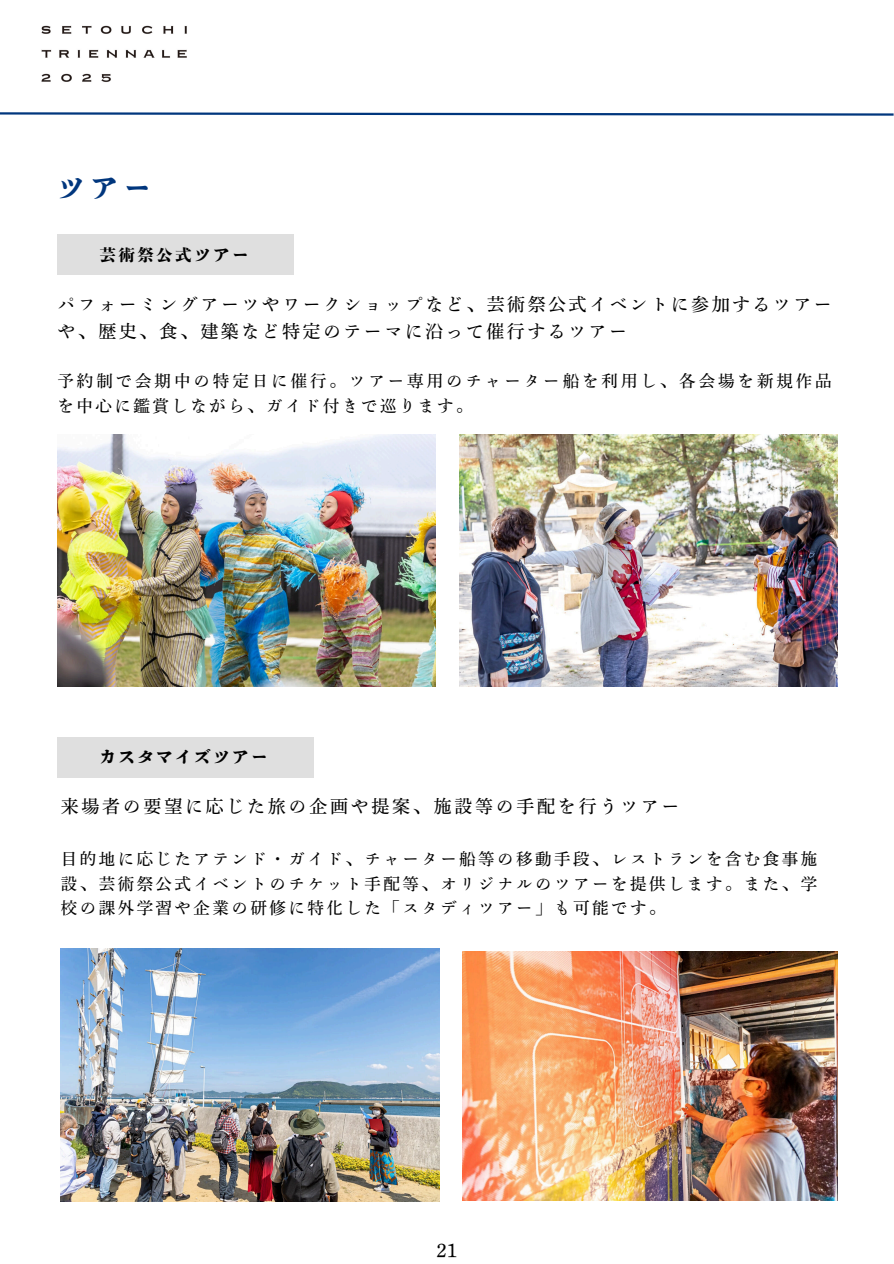
<style>
.page{position:relative;width:894px;height:1264px;background:#fff}
.page>*{position:absolute;margin:0;border:0;box-sizing:border-box;transform-origin:0 0}
.t1{font:800 27px "DMT Shuei 4 go B Std";color:#00367d}
.t2{font:19.5px "DMT Shuei 4 go Std M";color:#000}
.t3{font:18px/27px "DMT Shuei 4 go Std M";letter-spacing:.135em;color:#000}
.t4{font:16.5px/24.8px "DMT Shuei 4 go Std M";letter-spacing:.15em;color:#000;text-align:justify}
.t5{font:16.5px/24.8px "DMT Shuei 4 go Std M";letter-spacing:.175em;color:#000}
.t6{font:800 16.5px "DMT Shuei 4 go B Std";letter-spacing:.15em;color:#000}
</style>
<div class="page">
<svg style="left:0;top:112px;width:893px;height:4px"></svg>
<img style="left:41px;top:25px;width:146px;height:57px">
<div style="left:57px;top:234px;width:236px;height:41px;background:#dfdfdf"></div>
<div style="left:57px;top:737px;width:257px;height:40px;background:#dfdfdf"></div>
<img style="left:57px;top:434px;width:378px;height:252px">
<img style="left:61px;top:948px;width:378px;height:252px">
<img style="left:462px;top:951px;width:375px;height:249px">
<img style="left:459px;top:434px;width:378px;height:252px">
<h1 class="t1" style="left:57px;top:174px;width:95px">ツアー</h1>
<p class="t6" style="left:99px;top:246px;width:151px">芸術祭公式ツアー</p>
<p class="t3" style="left:57px;top:290px;width:775px">パフォーミングアーツやワークショップなど、芸術祭公式イベントに参加するツアーや、歴史、食、建築など特定のテーマに沿って催行するツアー</p>
<p class="t5" style="left:57px;top:368px;width:775px">予約制で会期中の特定日に催行。ツアー専用のチャーター船を利用し、各会場を新規作品を中心に鑑賞しながら、ガイド付きで巡ります。</p>
<p class="t6" style="left:99px;top:748px;width:170px">カスタマイズツアー</p>
<p class="t3" style="left:61px;top:792px;width:620px">来場者の要望に応じた旅の企画や提案、施設等の手配を行うツアー</p>
<p class="t4" style="left:61px;top:846px;width:758px">目的地に応じたアテンド・ガイド、チャーター船等の移動手段、レストランを含む食事施設、芸術祭公式イベントのチケット手配等、オリジナルのツアーを提供します。また、学校の課外学習や企業の研修に特化した「スタディツアー」も可能です。</p>
<p class="t2" style="left:436px;top:1240px;width:22px">21</p>
</div>
